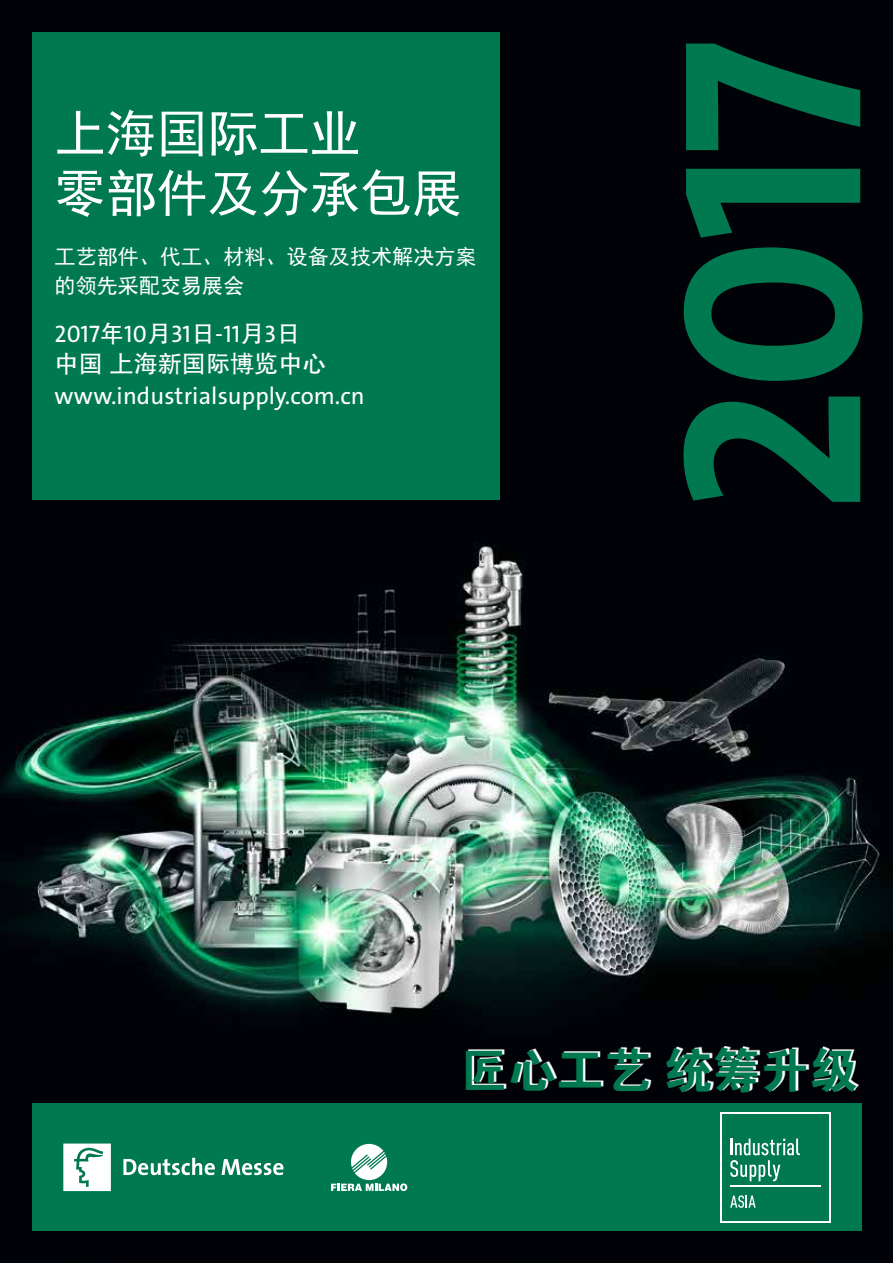
<style>
.page{position:relative;width:893px;height:1263px;background:#fff}
.page>*{position:absolute;margin:0;border:0;box-sizing:border-box;transform-origin:0 0}
.t1{font:258px "The Sans LP7 Bld";color:#007951}
.t2{font:51px/60px "Sim Hei";color:#fff}
.t3{font:48px "FZDHTJW GB1 0";color:#007951}
.t4{font:24px "The Sans LP5 Plain";letter-spacing:.005em;color:#fff}
.t5{font:24px "FZHTJW GB1 0";letter-spacing:.005em;color:#fff}
.t6{font:21px/28.5px "Sim Hei";letter-spacing:.005em;color:#fff}
.s1{font-family:"FZHTJW GB1 0"}
</style>
<div class="page">
<img style="left:0;top:0;width:893px;height:1263px">
<div style="left:32px;top:1103px;width:829px;height:128px;background:#007951"></div>
<div style="left:32px;top:32px;width:468px;height:468px;background:#007951"></div>
<div style="left:720px;top:1112px;width:111px;height:110px;background:linear-gradient(to right,#007951,#007951)"></div>
<div style="left:723px;top:1114px;width:106px;height:106px;background:#007951"></div>
<hr style="left:731px;top:1186px;width:90px;height:1px;background:#fff">
<svg style="left:730px;top:1195px;width:26px;height:13px"></svg>
<svg style="left:730px;top:1138px;width:70px;height:43px"></svg>
<svg style="left:123px;top:1158px;width:92px;height:17px"></svg>
<svg style="left:222px;top:1159px;width:61px;height:16px"></svg>
<svg style="left:63px;top:1143px;width:48px;height:48px;background:#dcece7"></svg>
<svg style="left:331px;top:1144px;width:76px;height:47px"></svg>
<svg style="left:468px;top:1046px;width:391px;height:45px"></svg>
<h2 class="t2" style="left:55px;top:103px;width:409px">上海国际工业<br>零部件及分承包展</h2>
<p class="t6" style="left:55px;top:243px;width:423px">工艺部件、代工、材料、设备及技术解决方案的领先采配<span class="s1">交易展会</span></p>
<p class="t4" style="left:55px;top:319px;width:247px">2017<span class="s1">年</span>10<span class="s1">月</span>31<span class="s1">日</span>-11<span class="s1">月</span>3<span class="s1">日</span></p>
<p class="t5" style="left:55px;top:351px;width:273px">中国 上海新国际博览中心</p>
<p class="t4" style="left:55px;top:380px;width:312px">www.industrialsupply.com.cn</p>
<h1 class="t1" style="left:607px;top:515px;width:479px;rotate:-90deg">2017</h1>
<h3 class="t3" style="left:460px;top:1044px;width:399px">匠心工艺 统筹升级</h3>
</div>
